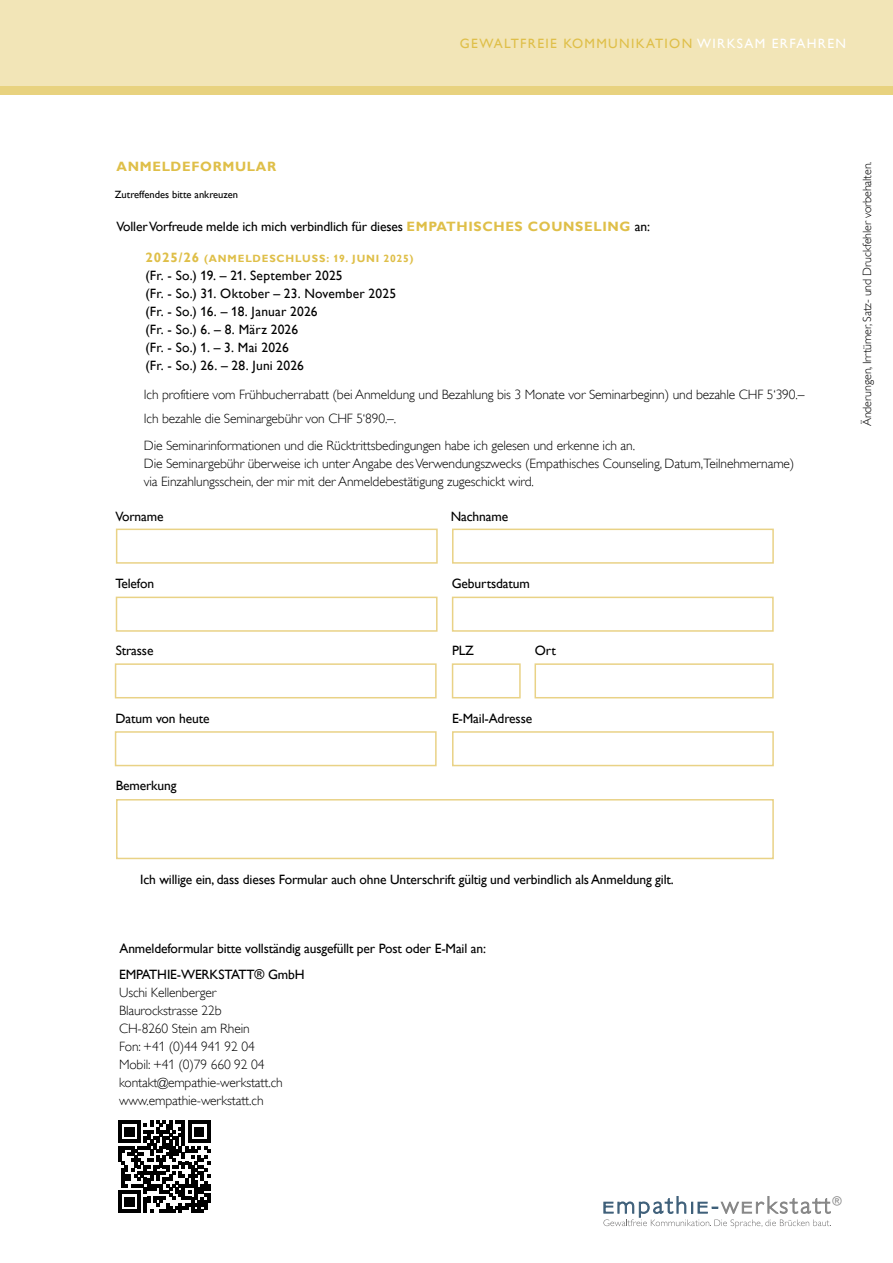
<style>
.page{position:relative;width:893px;height:1263px;background:#fff}
.page>*{position:absolute;margin:0;border:0;box-sizing:border-box;transform-origin:0 0}
.t1{font:300 13.5px/18px "Gill Alt One";letter-spacing:-.01em;color:#000}
.t2{font:13.5px "Gill Alt One";letter-spacing:-.01em;color:#000}
.t3{font:13.5px/18px "Gill Alt One";letter-spacing:.015em;color:#000}
.t4{font:700 13.5px "Gill Alt One";letter-spacing:.05em;color:#dfbf49}
.t5{font:13.5px "Gill Alt One";letter-spacing:.1em;color:#dfbf49}
.t6{font:13.5px "Gill Alt One";letter-spacing:.1em;color:#fff}
.t7{font:12.45px "Gill Sans";color:#878787}
.t8{font:300 12px "Gill Alt One";letter-spacing:-.01em;color:#000}
.t9{font:700 10.5px "Gill Alt One";letter-spacing:.085em;color:#dfbf49}
.t10{font:10.5px "Gill Alt One";color:#000}
.s1{color:#dfbf49}
.s2{font-weight:700;color:#dfbf49}
.s3{font-size:13.5px}
.s4{font-weight:400}
.s5{font-weight:400;font-style:italic}
</style>
<div class="page">
<hr style="left:118px;top:1121px;width:4px;height:22px;background:#000">
<hr style="left:118px;top:1146px;width:4px;height:16px;background:#000">
<hr style="left:118px;top:1190px;width:4px;height:23px;background:#000">
<svg style="left:122px;top:1121px;width:88px;height:92px"></svg>
<div style="left:0;top:86px;width:893px;height:8px;background:#e8d27f"></div>
<div style="left:0;top:0;width:893px;height:86px;background:#f2e5b7"></div>
<div style="left:116px;top:529px;width:322px;height:35px;border:2px solid #e9d286"></div>
<div style="left:452px;top:529px;width:322px;height:35px;border:2px solid #e9d286"></div>
<div style="left:116px;top:597px;width:322px;height:35px;border:2px solid #e9d286"></div>
<div style="left:452px;top:597px;width:322px;height:35px;border:2px solid #e9d286"></div>
<div style="left:115px;top:663px;width:322px;height:35px;border:2px solid #e9d286"></div>
<div style="left:115px;top:731px;width:322px;height:35px;border:2px solid #e9d286"></div>
<div style="left:452px;top:731px;width:322px;height:35px;border:2px solid #e9d286"></div>
<div style="left:452px;top:663px;width:69px;height:35px;border:2px solid #e9d286"></div>
<div style="left:534px;top:663px;width:240px;height:35px;border:2px solid #e9d286"></div>
<div style="left:116px;top:799px;width:658px;height:60px;border:2px solid #e9d286"></div>
<svg style="left:603px;top:1196px;width:228px;height:32px"></svg>
<p class="t5" style="left:460px;top:36px;width:22px">Gewaltf</p>
<p class="t5" style="left:528px;top:36px;width:16px">reie</p>
<p class="t5" style="left:563px;top:36px;width:33px">Kommu</p>
<p class="t5" style="left:619px;top:36px;width:20px">nikati</p>
<p class="t6" style="left:669px;top:36px;width:67px"><span class="s1">on</span> Wirksame</p>
<p class="t6" style="left:780px;top:36px;width:19px">rfah</p>
<p class="t6" style="left:818px;top:36px;width:30px">ren</p>
<p class="t4" style="left:116px;top:159px;width:161px">ANMELDEFORMULAR</p>
<p class="t10" style="left:115px;top:188px;width:125px">Zutreffendes bitte ankreuzen</p>
<p class="t2" style="left:116px;top:218px;width:310px">VollerVorfreude melde ich mich verbindlich für dieses <span class="s2">EMPATHI</span></p>
<p class="t4" style="left:473px;top:218px;width:78px">SCHES COUN</p>
<p class="t4" style="left:575px;top:218px;width:28px">SELING</p>
<p class="t2" style="left:635px;top:218px;width:17px">an:</p>
<p class="t9" style="left:145px;top:252px;width:125px"><span class="s3">2025/26</span> (ANMELDESC</p>
<p class="t9" style="left:286px;top:252px;width:130px">HLUSS: 19. JUNI 2025)</p>
<p class="t3" style="left:145px;top:266px;width:252px">(Fr. - So.) 19. – 21. September 2025<br>(Fr. - So.) 31. Oktober – 23. November 2025 (Fr. - So.) 16. – 18. Januar 2026<br>(Fr. - So.) 6. – 8. März 2026<br>(Fr. - So.) 1. – 3. Mai 2026<br>(Fr. - So.) 26. – 28. Juni 2026</p>
<p class="t1" style="left:144px;top:383px;width:662px;line-height:23.7px">Ich profitiere vom Frühbucherrabatt (bei Anmeldung und Bezahlung bis 3 Monate vor Seminarbeginn) und bezahle CHF 5‘390.–<br>Ich bezahle die Seminargebühr von CHF 5‘890.–.</p>
<p class="t1" style="left:144px;top:437px;width:652px">Die Seminarinformationen und die Rücktrittsbedingungen habe ich gelesen und erkenne ich an.<br>Die Seminargebühr überweise ich unter Angabe des Verwendungszwecks (Empathisches Counseling, Datum,Teilnehmername) via Einzahlungsschein, der mir mit der Anmeldebestätigung zugeschickt wird.</p>
<p class="t2" style="left:115px;top:508px;width:50px">Vorname</p>
<p class="t2" style="left:451px;top:508px;width:59px">Nachname</p>
<p class="t2" style="left:115px;top:575px;width:40px">Telefon</p>
<p class="t2" style="left:452px;top:575px;width:80px">Geburtsdatum</p>
<p class="t2" style="left:116px;top:643px;width:39px">Strasse</p>
<p class="t2" style="left:452px;top:643px;width:23px">PLZ</p>
<p class="t2" style="left:535px;top:642px;width:22px">Ort</p>
<p class="t2" style="left:116px;top:711px;width:95px">Datum von heute</p>
<p class="t2" style="left:452px;top:711px;width:82px">E-Mail-Adresse</p>
<p class="t2" style="left:116px;top:778px;width:62px">Bemerkung</p>
<p class="t2" style="left:140px;top:871px;width:535px">Ich willige ein, dass dieses Formular auch ohne Unterschrift gültig und verbindlich als Anmeldung gilt.</p>
<p class="t2" style="left:119px;top:941px;width:368px">Anmeldeformular bitte vollständig ausgefüllt per Post oder E-Mail an:</p>
<p class="t1" style="left:119px;top:965px;width:187px"><span class="s4">EMPATHIE-WERKSTATT</span><span class="s5">®</span> <span class="s4">GmbH<br></span>Uschi Kellenberger<br>Blaurockstrasse 22b<br>CH-8260 Stein am Rhein<br>Fon: +41 (0)44 941 92 04<br>Mobil: +41 (0)79 660 92 04 kontakt@empathie-werkstatt.ch www.empathie-werkstatt.ch</p>
<p class="t8" style="left:860px;top:426px;width:266px;rotate:-90deg">Änderungen, Irrtümer, Satz- und Druckfehler vorbehalten.</p>
<p class="t7" style="left:832px;top:1193px;width:11px">®</p>
</div>
